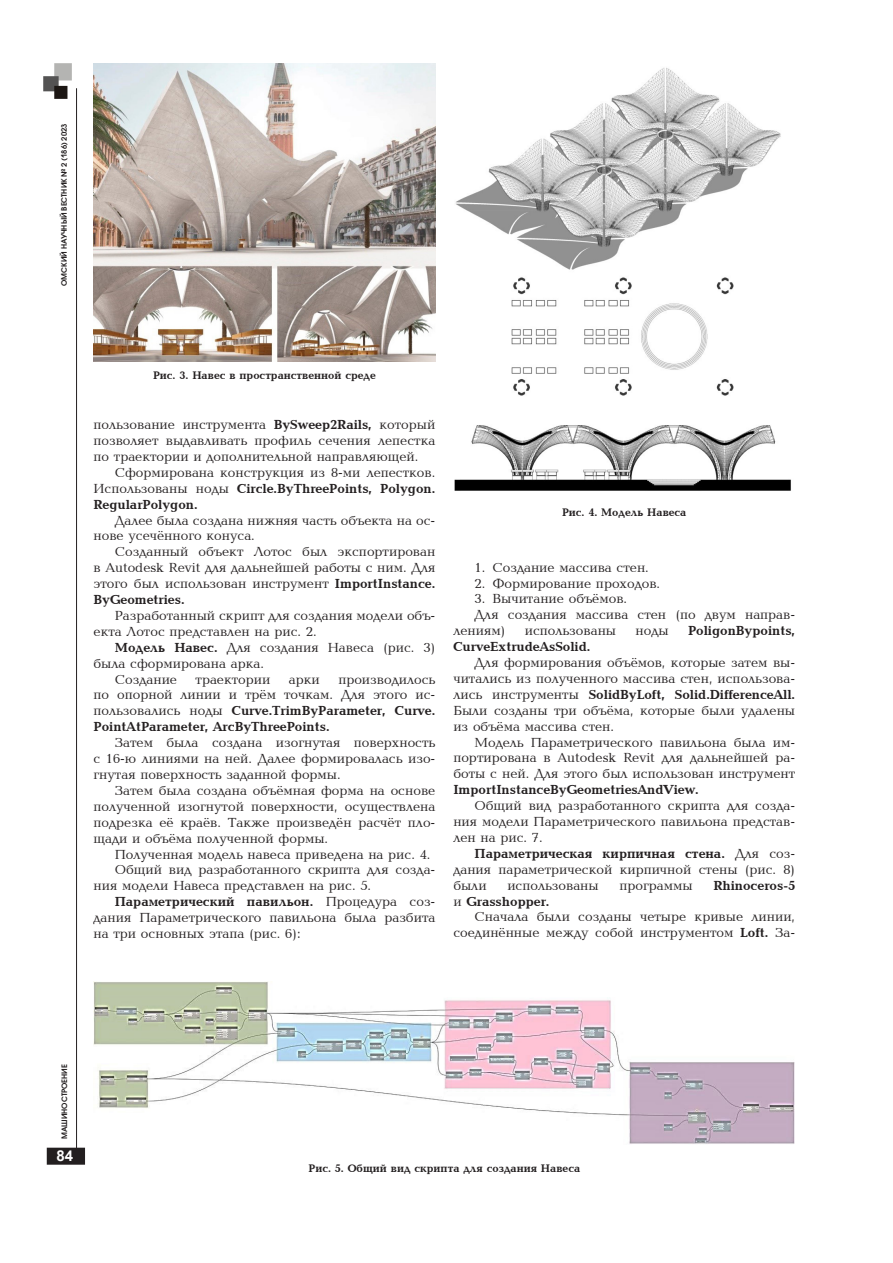
<style>
.page{position:relative;width:893px;height:1263px;background:#fff}
.page>*{position:absolute;margin:0;border:0;box-sizing:border-box;transform-origin:0 0}
.t1{font:700 15px "Arial";color:#fff}
.основной_текст{font:13.5px/15.9px "Baltica CTT";color:#231f20;text-align:justify}
.основной_текст-2{font:700 13.5px "Baltica C";color:#231f20}
.подрисуночная_подпис{font:700 11.25px "Baltica C";color:#231f20}
.t2{font:600 7.5px "Avant Garde Gothic C";color:#231f20}
.s1{font-family:"Baltica C";font-weight:700}
.s2{font-family:"Baltica CTT";font-weight:400}
</style>
<div class="page">
<div style="left:48px;top:1148px;width:36px;height:16px;background:#231f20"></div>
<div style="left:47px;top:1148px;width:38px;height:17px;border:2px solid #231f20"></div>
<img style="left:43px;top:63px;width:29px;height:36px">
<hr style="left:76px;top:88px;width:1px;height:1068px;background:#231f20">
<img style="left:94px;top:64px;width:341px;height:297px">
<img style="left:454px;top:68px;width:337px;height:423px">
<img style="left:94px;top:982px;width:701px;height:162px">
<p class="t2" style="left:60px;top:286px;width:164px;rotate:-90deg">ОМСКИЙ НАУЧНЫЙ ВЕСТНИК № 2 (186) 2023</p>
<p class="подрисуночная_подпис" style="left:153px;top:369px;width:224px">Рис. 3. Навес в пространственной среде</p>
<p class="основной_текст" style="left:94px;top:417px;width:343px">пользование инструмента <span class="s1">BySweep2Rails,</span> который позволяет выдавливать профиль сечения лепестка по траектории и дополнительной направляющей.</p>
<p class="основной_текст" style="left:94px;top:465px;width:343px;text-indent:21px">Сформирована конструкция из 8-ми лепестков.<br>Использованы ноды <span class="s1">Circle.ByThreePoints, Polygon.<br>RegularPolygon.</span></p>
<p class="основной_текст" style="left:94px;top:513px;width:343px;text-indent:21px">Далее была создана нижняя часть объекта на ос&shy;нове усечённого конуса.</p>
<p class="основной_текст" style="left:94px;top:545px;width:343px;text-indent:21px">Созданный объект Лотос был экспортирован в Autodesk Revit для дальнейшей работы с ним. Для этого был использован инструмент <span class="s1">ImportInstance.<br>ByGeometries.</span></p>
<p class="основной_текст" style="left:94px;top:608px;width:343px;text-indent:21px">Разработанный скрипт для создания модели объ&shy;екта Лотос представлен на рис. 2.</p>
<p class="основной_текст" style="left:94px;top:640px;width:343px;text-indent:21px"><span class="s1">Модель Навес.</span> Для создания Навеса (рис. 3) была сформирована арка.</p>
<p class="основной_текст" style="left:115px;top:672px;width:64px">Создание</p>
<p class="основной_текст" style="left:196px;top:672px;width:76px">траектории</p>
<p class="основной_текст" style="left:289px;top:672px;width:32px">арки</p>
<p class="основной_текст" style="left:94px;top:672px;width:343px;text-indent:245px">производилось по опорной линии и трём точкам. Для этого ис&shy;пользовались ноды <span class="s1">Curve.TrimByParameter, Curve.<br>PointAtParameter, ArcByThreePoints.</span></p>
<p class="основной_текст" style="left:94px;top:735px;width:343px;text-indent:21px">Затем была создана изогнутая поверхность с 16-ю линиями на ней. Далее формировалась изо&shy;гнутая поверхность заданной формы.</p>
<p class="основной_текст" style="left:94px;top:783px;width:343px;text-indent:21px">Затем была создана объёмная форма на основе полученной изогнутой поверхности, осуществлена подрезка её краёв. Также произведён расчёт пло&shy;щади и объёма полученной формы.</p>
<p class="основной_текст" style="left:115px;top:847px;width:317px">Полученная модель навеса приведена на рис. 4.</p>
<p class="основной_текст" style="left:94px;top:863px;width:343px;text-indent:21px">Общий вид разработанного скрипта для созда&shy;ния модели Навеса представлен на рис. 5.</p>
<p class="основной_текст" style="left:94px;top:894px;width:343px;text-indent:21px"><span class="s1">Параметрический павильон.</span> Процедура соз&shy;дания Параметрического павильона была разбита на три основных этапа (рис. 6):</p>
<p class="подрисуночная_подпис" style="left:562px;top:506px;width:126px">Рис. 4. Модель Навеса</p>
<p class="основной_текст" style="left:475px;top:560px;width:176px">1. Создание массива стен.</p>
<p class="основной_текст" style="left:475px;top:576px;width:187px">2. Формирование проходов.</p>
<p class="основной_текст" style="left:475px;top:592px;width:154px">3. Вычитание объёмов.</p>
<p class="основной_текст" style="left:453px;top:607px;width:343px;text-indent:21px">Для создания массива стен (по двум направ&shy;лениям)</p>
<p class="основной_текст" style="left:525px;top:623px;width:93px">использованы</p>
<p class="основной_текст" style="left:635px;top:623px;width:35px">ноды</p>
<p class="основной_текст-2" style="left:688px;top:624px;width:109px">PoligonBypoints,</p>
<p class="основной_текст-2" style="left:453px;top:639px;width:139px">CurveExtrudeAsSolid.</p>
<p class="основной_текст" style="left:453px;top:655px;width:343px;text-indent:21px">Для формирования объёмов, которые затем вы&shy;читались из полученного массива стен, использова&shy;лись инструменты <span class="s1">SolidByLoft, Solid.DifferenceAll.<br></span>Были созданы три объёма, которые были удалены из объёма массива стен.</p>
<p class="основной_текст" style="left:453px;top:735px;width:343px;text-indent:21px">Модель Параметрического павильона была им&shy;портирована в Autodesk Revit для дальнейшей ра&shy;боты с ней. Для этого был использован инструмент <span class="s1">ImportInstanceByGeometriesAndView.</span></p>
<p class="основной_текст" style="left:453px;top:798px;width:343px;text-indent:21px">Общий вид разработанного скрипта для созда&shy;ния модели Параметрического павильона представ&shy;лен на рис. 7.</p>
<p class="основной_текст" style="left:453px;top:846px;width:343px;text-indent:21px"><span class="s1">Параметрическая кирпичная стена.</span> Для соз&shy;дания параметрической кирпичной стены (риc. 8) были</p>
<p class="основной_текст" style="left:507px;top:878px;width:93px">использованы</p>
<p class="основной_текст" style="left:619px;top:878px;width:75px">программы</p>
<p class="основной_текст-2" style="left:713px;top:878px;width:83px">Rhinoceros-5</p>
<p class="основной_текст-2" style="left:453px;top:894px;width:98px"><span class="s2">и</span> Grasshopper.</p>
<p class="основной_текст" style="left:453px;top:910px;width:343px;text-align:right">Сначала были созданы четыре кривые линии, соединённые между собой инструментом <span class="s1">Loft.</span> За-</p>
<p class="t2" style="left:60px;top:1139px;width:76px;rotate:-90deg">МАШИНОСТРОЕНИЕ</p>
<p class="t1" style="left:57px;top:1145px;width:18px">84</p>
<p class="подрисуночная_подпис" style="left:309px;top:1162px;width:273px">Рис. 5. Общий вид скрипта для создания Навеса</p>
</div>
